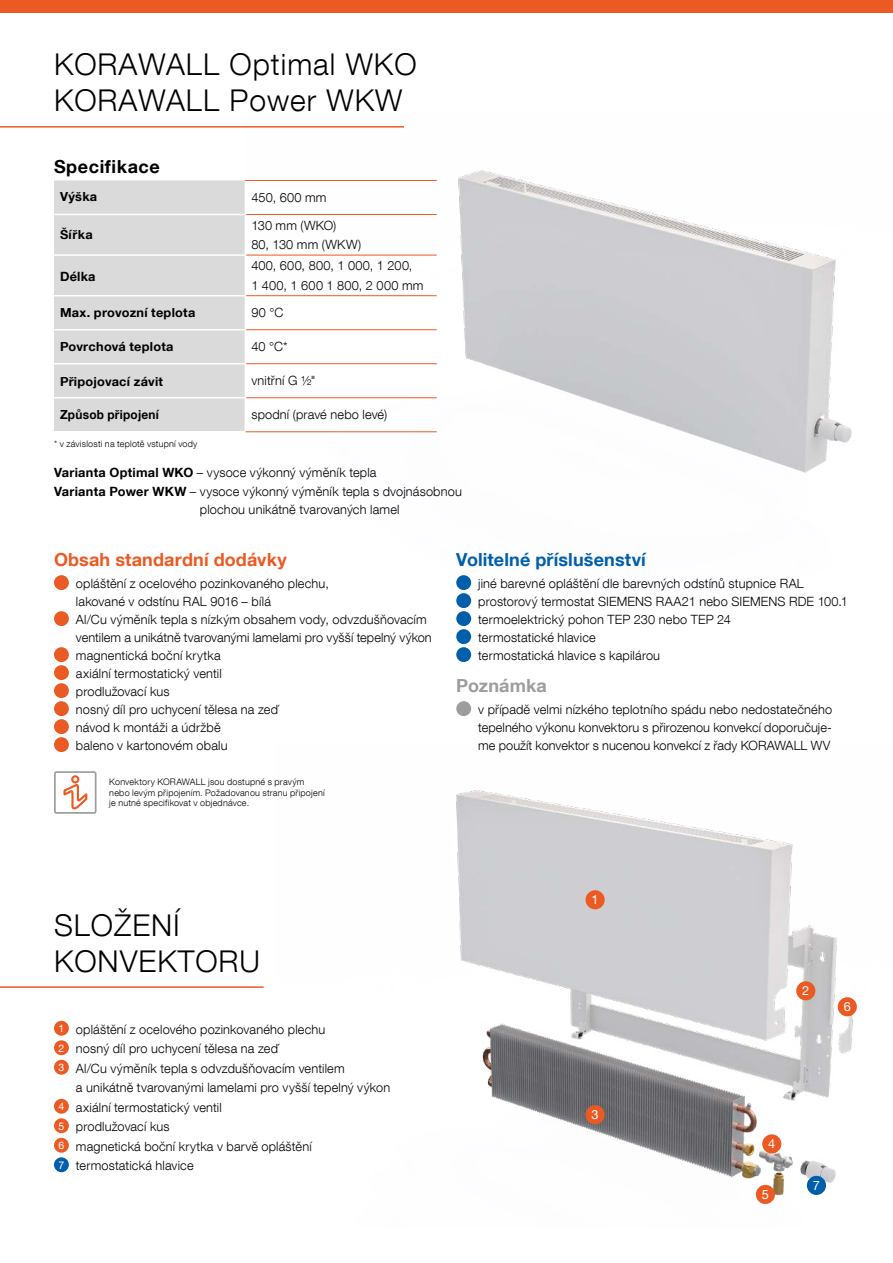
<style>
.page{position:relative;width:893px;height:1263px;background:#fff}
.page>*{position:absolute;margin:0;border:0;box-sizing:border-box;transform-origin:0 0}
.t1{font:300 30px/36px "Helvetica Neue LT Com";letter-spacing:.035em;color:#000}
.t2{font:700 18px "Helvetica Neue LT Com";letter-spacing:.01em;color:#eb5a23}
.t3{font:700 18px "Helvetica Neue LT Com";letter-spacing:.01em;color:#005eaa}
.t4{font:700 18px "Helvetica Neue LT Com";letter-spacing:.035em;color:#000}
.t5{font:700 18px "Helvetica Neue LT Com";color:#9c9d9d}
.t6{font:300 12.75px/18px "Helvetica Neue LT Com";letter-spacing:.015em;color:#000}
.t7{font:12.75px "Helvetica Neue LT Com";color:#fff}
.t8{font:700 12.75px "Helvetica Neue LT Com";letter-spacing:.02em;color:#000}
.t9{font:700 12.45px "Helvetica Neue LT Com";letter-spacing:.02em;color:#000}
.t10{font:700 12.45px "Helvetica Neue LT Com";letter-spacing:.02em;color:#000;scale:.95 1}
.t11{font:300 9px/10.8px "Helvetica Neue LT Com";letter-spacing:.025em;color:#000}
.s1{font-weight:700}
.s2{font-weight:400;font-size:10.5px;color:#fff}
</style>
<div class="page">
<img style="left:245px;top:170px;width:607px;height:493px">
<img style="left:456px;top:790px;width:401px;height:414px">
<div style="left:585px;top:890px;width:20px;height:19px;background:#eb5a23;border-radius:50%"></div>
<div style="left:762px;top:1134px;width:19px;height:19px;background:#eb5a23;border-radius:50%"></div>
<div style="left:796px;top:981px;width:19px;height:19px;background:#eb5a23;border-radius:50%"></div>
<div style="left:585px;top:1105px;width:20px;height:19px;background:#eb5a23;border-radius:50%"></div>
<div style="left:756px;top:1185px;width:19px;height:19px;background:#eb5a23;border-radius:50%"></div>
<div style="left:838px;top:997px;width:19px;height:19px;background:#eb5a23;border-radius:50%"></div>
<div style="left:807px;top:1176px;width:19px;height:19px;background:#005eaa;border-radius:50%"></div>
<div style="left:0;top:0;width:893px;height:13px;background:#eb5a23"></div>
<hr style="left:0;top:126px;width:404px;height:2px;background:#ea5b24">
<div style="left:54px;top:575px;width:15px;height:15px;background:#ea5b24;border-radius:50%"></div>
<div style="left:54px;top:611px;width:15px;height:15px;background:#ea5b24;border-radius:50%"></div>
<div style="left:54px;top:647px;width:15px;height:15px;background:#ea5b24;border-radius:50%"></div>
<div style="left:54px;top:665px;width:15px;height:15px;background:#ea5b24;border-radius:50%"></div>
<div style="left:54px;top:683px;width:15px;height:15px;background:#ea5b24;border-radius:50%"></div>
<div style="left:54px;top:701px;width:15px;height:15px;background:#ea5b24;border-radius:50%"></div>
<div style="left:54px;top:719px;width:15px;height:15px;background:#ea5b24;border-radius:50%"></div>
<div style="left:54px;top:737px;width:15px;height:15px;background:#ea5b24;border-radius:50%"></div>
<div style="left:456px;top:575px;width:15px;height:15px;background:#005eaa;border-radius:50%"></div>
<div style="left:456px;top:593px;width:15px;height:15px;background:#005eaa;border-radius:50%"></div>
<div style="left:456px;top:611px;width:15px;height:15px;background:#005eaa;border-radius:50%"></div>
<div style="left:456px;top:629px;width:15px;height:15px;background:#005eaa;border-radius:50%"></div>
<div style="left:456px;top:647px;width:15px;height:15px;background:#005eaa;border-radius:50%"></div>
<svg style="left:54px;top:771px;width:43px;height:43px"></svg>
<div style="left:456px;top:701px;width:15px;height:15px;background:#9c9d9d;border-radius:50%"></div>
<div style="left:54px;top:180px;width:191px;height:251px;background:#dadada"></div>
<hr style="left:246px;top:214px;width:191px;height:1px;background:#eb5a23">
<hr style="left:246px;top:255px;width:191px;height:1px;background:#eb5a23">
<hr style="left:246px;top:295px;width:191px;height:1px;background:#eb5a23">
<hr style="left:246px;top:329px;width:191px;height:1px;background:#eb5a23">
<hr style="left:246px;top:363px;width:191px;height:1px;background:#eb5a23">
<hr style="left:246px;top:397px;width:191px;height:1px;background:#eb5a23">
<hr style="left:245px;top:431px;width:192px;height:1px;background:#eb5a23">
<hr style="left:54px;top:214px;width:191px;height:1px;background:#fff">
<hr style="left:54px;top:254px;width:191px;height:2px;background:#fff">
<hr style="left:54px;top:295px;width:191px;height:1px;background:#fff">
<hr style="left:54px;top:329px;width:191px;height:1px;background:#fff">
<hr style="left:54px;top:363px;width:191px;height:1px;background:#fff">
<hr style="left:54px;top:397px;width:191px;height:1px;background:#fff">
<hr style="left:245px;top:180px;width:192px;height:1px;background:#eb5a23">
<hr style="left:245px;top:181px;width:1px;height:33px;background:#fff">
<hr style="left:245px;top:214px;width:1px;height:41px;background:#fff">
<hr style="left:245px;top:255px;width:1px;height:41px;background:#fff">
<hr style="left:245px;top:296px;width:1px;height:34px;background:#fff">
<hr style="left:245px;top:330px;width:1px;height:34px;background:#fff">
<hr style="left:245px;top:364px;width:1px;height:34px;background:#fff">
<hr style="left:245px;top:398px;width:1px;height:33px;background:#fff">
<div style="left:54px;top:1021px;width:15px;height:15px;background:#eb5a23;border-radius:50%"></div>
<div style="left:54px;top:1040px;width:15px;height:15px;background:#eb5a23;border-radius:50%"></div>
<div style="left:54px;top:1060px;width:15px;height:15px;background:#eb5a23;border-radius:50%"></div>
<div style="left:54px;top:1099px;width:15px;height:15px;background:#eb5a23;border-radius:50%"></div>
<div style="left:54px;top:1118px;width:15px;height:15px;background:#eb5a23;border-radius:50%"></div>
<div style="left:54px;top:1138px;width:15px;height:15px;background:#eb5a23;border-radius:50%"></div>
<div style="left:54px;top:1157px;width:15px;height:15px;background:#005eaa;border-radius:50%"></div>
<hr style="left:0;top:986px;width:264px;height:2px;background:#eb5a23">
<h1 class="t1" style="left:54px;top:46px;width:364px">KORAWALL Optimal WKO<br>KORAWALL Power WKW</h1>
<h2 class="t4" style="left:54px;top:156px;width:107px">Specifikace</h2>
<p class="t9" style="left:60px;top:189px;width:39px">Výška</p>
<p class="t6" style="left:251px;top:188px;width:77px">450, 600 mm</p>
<p class="t9" style="left:60px;top:226px;width:34px">Šířka</p>
<p class="t6" style="left:251px;top:215px;width:111px;line-height:19.5px">130 mm (WKO)<br>80, 130 mm (WKW)</p>
<p class="t8" style="left:60px;top:268px;width:37px">Délka</p>
<p class="t6" style="left:251px;top:256px;width:174px;line-height:19.5px">400, 600, 800, 1 000, 1 200,<br>1 400, 1 600 1 800, 2 000 mm</p>
<p class="t9" style="left:60px;top:304px;width:137px">Max. provozní teplota</p>
<p class="t6" style="left:251px;top:303px;width:34px">90 °C</p>
<p class="t9" style="left:60px;top:339px;width:115px">Povrchová teplota</p>
<p class="t6" style="left:251px;top:337px;width:38px">40 °C*</p>
<p class="t9" style="left:60px;top:373px;width:105px">Připojovací závit</p>
<p class="t6" style="left:251px;top:371px;width:66px">vnitřní G ½"</p>
<p class="t10" style="left:60px;top:406px;width:106px">Způsob připojení</p>
<p class="t6" style="left:251px;top:405px;width:137px">spodní (pravé nebo levé)</p>
<p class="t11" style="left:54px;top:439px;width:145px">* v závislosti na teplotě vstupní vody</p>
<p class="t6" style="left:54px;top:462px;width:409px;line-height:19.5px"><span class="s1">Varianta Optimal WKO</span> – vysoce výkonný výměník tepla<br><span class="s1">Varianta Power WKW</span> – vysoce výkonný výměník tepla s dvojnásobnou</p>
<p class="t6" style="left:200px;top:501px;width:201px">plochou unikátně tvarovaných lamel</p>
<h2 class="t2" style="left:54px;top:548px;width:234px">Obsah standardní dodávky</h2>
<p class="t6" style="left:76px;top:574px;width:357px">opláštění z ocelového pozinkovaného plechu,<br>lakované v odstínu RAL 9016 – bílá<br>Al/Cu výměník tepla s nízkým obsahem vody, odvzdušňovacím ventilem a unikátně tvarovanými lamelami pro vyšší tepelný výkon magnentická boční krytka<br>axiální termostatický ventil<br>prodlužovací kus<br>nosný díl pro uchycení tělesa na zeď<br>návod k montáži a údržbě<br>baleno v kartonovém obalu</p>
<p class="t11" style="left:109px;top:776px;width:217px">Konvektory KORAWALL jsou dostupné s pravým nebo levým připojením. Požadovanou stranu připojení je nutné specifikovat v objednávce.</p>
<h2 class="t3" style="left:456px;top:548px;width:191px">Volitelné příslušenství</h2>
<p class="t6" style="left:478px;top:574px;width:371px">jiné barevné opláštění dle barevných odstínů stupnice RAL prostorový termostat SIEMENS RAA21 nebo SIEMENS RDE 100.1 termoelektrický pohon TEP 230 nebo TEP 24<br>termostatické hlavice<br>termostatická hlavice s kapilárou</p>
<h2 class="t5" style="left:456px;top:674px;width:92px">Poznámka</h2>
<p class="t6" style="left:478px;top:700px;width:355px;text-align:justify">v případě velmi nízkého teplotního spádu nebo nedostatečného tepelného výkonu konvektoru s přirozenou konvekcí doporučuje&shy;me použít konvektor s nucenou konvekcí z řady KORAWALL WV</p>
<h1 class="t1" style="left:54px;top:906px;width:208px">SLOŽENÍ<br>KONVEKTORU</h1>
<p class="t6" style="left:59px;top:1020px;width:268px"><span class="s2">1</span> opláštění z ocelového pozinkovaného plechu</p>
<p class="t6" style="left:59px;top:1039px;width:222px"><span class="s2">2</span> nosný díl pro uchycení tělesa na zeď</p>
<p class="t6" style="left:59px;top:1059px;width:288px"><span class="s2">3</span> Al/Cu výměník tepla s odvzdušňovacím ventilem</p>
<p class="t6" style="left:76px;top:1078px;width:316px">a unikátně tvarovanými lamelami pro vyšší tepelný výkon</p>
<p class="t6" style="left:59px;top:1098px;width:165px"><span class="s2">4</span> axiální termostatický ventil</p>
<p class="t6" style="left:59px;top:1117px;width:113px"><span class="s2">5</span> prodlužovací kus</p>
<p class="t6" style="left:59px;top:1137px;width:255px"><span class="s2">6</span> magnetická boční krytka v barvě opláštění</p>
<p class="t6" style="left:59px;top:1156px;width:137px"><span class="s2">7</span> termostatická hlavice</p>
<p class="t7" style="left:592px;top:892px;width:9px">1</p>
<p class="t7" style="left:592px;top:1107px;width:9px">3</p>
<p class="t7" style="left:802px;top:983px;width:9px">2</p>
<p class="t7" style="left:844px;top:999px;width:9px">6</p>
<p class="t7" style="left:768px;top:1136px;width:9px">4</p>
<p class="t7" style="left:762px;top:1186px;width:9px">5</p>
<p class="t7" style="left:813px;top:1177px;width:9px">7</p>
</div>
